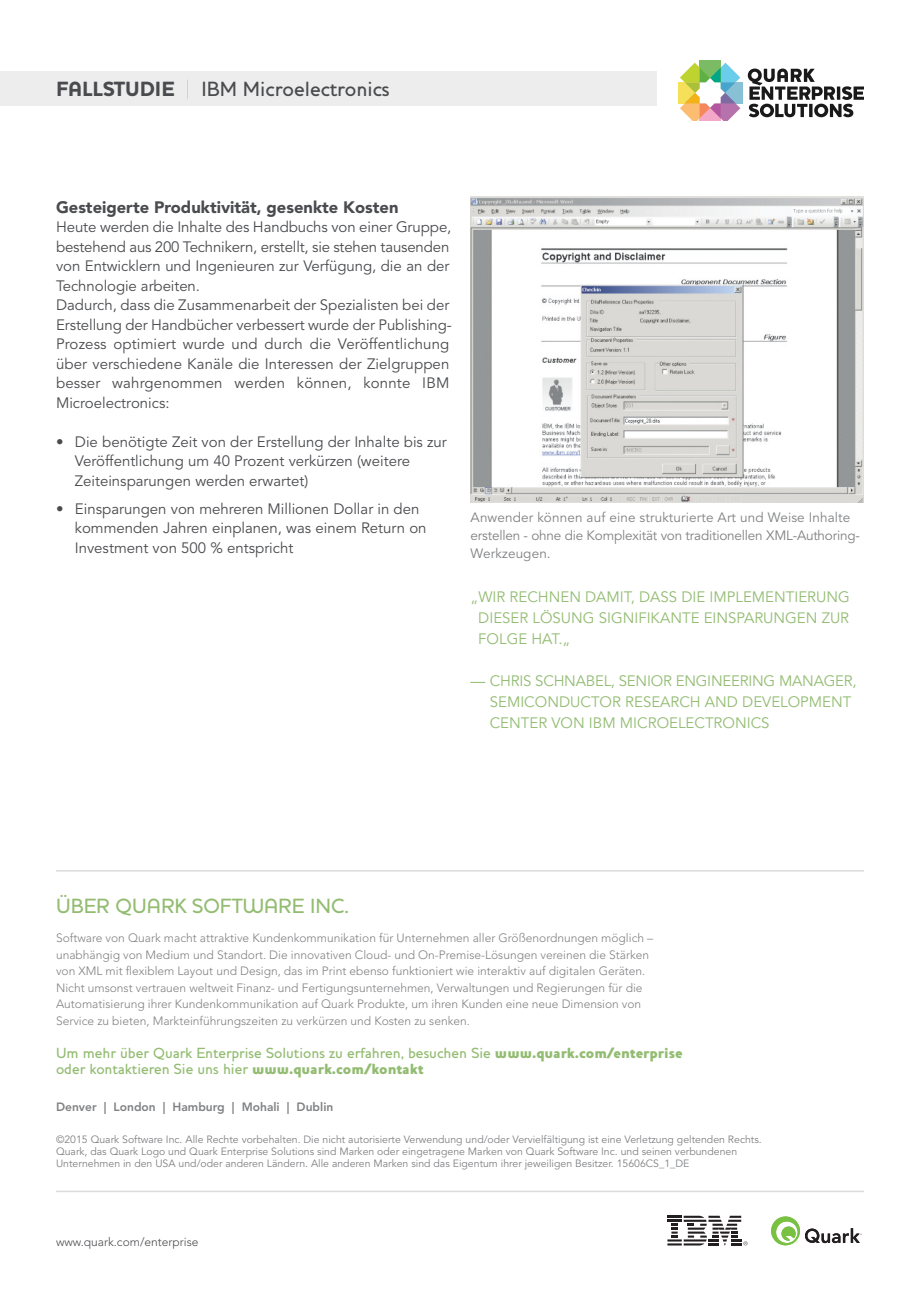
<style>
.page{position:relative;width:920px;height:1290px;background:#fff}
.page>*{position:absolute;margin:0;border:0;box-sizing:border-box;transform-origin:0 0}
.t1{font:500 21px "Houschka";color:#4a4b4e}
.t2{font:500 21px "Houschka";color:#93bc72}
.t3{font:900 16.5px "Avenir";color:#4a4b4e}
.t4{font:15px/19.5px "Avenir";color:#4a4b4e}
.t5{font:15px/21px "Avenir";color:#93bc72;text-align:justify}
.t6{font:500 15px/16.5px "Houschka";color:#93bc72}
.t7{font:13.5px/18px "Avenir";letter-spacing:-.01em;color:#808183}
.t8{font:300 12px/16.5px "Avenir";color:#808183}
.t9{font:800 12px "Avenir";color:#808183}
.t10{font:300 12px "Avenir";color:#4a4b4e}
.t11{font:10.5px/12px "Avenir";color:#808183}
.s1{font-weight:900}
.s2{font-weight:100}
.s3{font-weight:800}
</style>
<div class="page">
<div style="left:0;top:71px;width:657px;height:34px;background:#ededed"></div>
<div style="left:700px;top:61px;width:21px;height:32px;background:#7bbb63"></div>
<div style="left:710px;top:82px;width:32px;height:21px;background:#88c0d5"></div>
<div style="left:678px;top:82px;width:32px;height:21px;background:#f6e05a"></div>
<svg style="left:680px;top:63px;width:60px;height:57px"></svg>
<svg style="left:748px;top:69px;width:116px;height:48px"></svg>
<svg style="left:771px;top:1216px;width:91px;height:29px"></svg>
<svg style="left:667px;top:1216px;width:80px;height:29px"></svg>
<img style="left:471px;top:196px;width:393px;height:306px">
<hr style="left:56px;top:1191px;width:808px;height:1px;background:#dbdbdc">
<hr style="left:56px;top:870px;width:808px;height:1px;background:#dbdbdc">
<h1 class="t1" style="left:56px;top:77px;width:335px"><span class="s1">FALLSTUDIE</span> <span class="s2">|</span> IBM Microelectronics</h1>
<p class="t3" style="left:56px;top:193px;width:344px">Gesteigerte Produktivität, gesenkte Kosten</p>
<p class="t4" style="left:56px;top:218px;width:397px">Heute werden die Inhalte des Handbuchs von einer Gruppe, bestehend aus 200 Technikern, erstellt, sie stehen tausenden von Entwicklern und Ingenieuren zur Verfügung, die an der Technologie arbeiten.<br>Dadurch, dass die Zusammenarbeit der Spezialisten bei der Erstellung der Handbücher verbessert wurde der Publishing-Prozess optimiert wurde und durch die Veröffentlichung über verschiedene Kanäle die Interessen der Zielgruppen besser wahrgenommen werden können, konnte IBM Microelectronics:</p>
<p class="t4" style="left:75px;top:432px;width:374px;text-indent:-19px">• Die benötigte Zeit von der Erstellung der Inhalte bis zur<br>Veröffentlichung um 40 Prozent verkürzen (weitere<br>Zeiteinsparungen werden erwartet)</p>
<p class="t4" style="left:75px;top:499px;width:353px;text-indent:-19px">• Einsparungen von mehreren Millionen Dollar in den kommenden Jahren einplanen, was einem Return on<br>Investment von 500 % entspricht</p>
<p class="t7" style="left:471px;top:509px;width:391px">Anwender können auf eine strukturierte Art und Weise Inhalte erstellen - ohne die Komplexität von traditionellen XML-Authoring-<br>Werkzeugen.</p>
<p class="t5" style="left:478px;top:586px;width:373px;text-indent:-8px">„WIR RECHNEN DAMIT, DASS DIE IMPLEMENTIERUNG DIESER LöSUNG SIGNIFIKANTE EINSPARUNGEN ZUR FOLGE HAT.„</p>
<p class="t5" style="left:490px;top:670px;width:368px;text-align:left;text-indent:-19px">— CHRIS SCHNABEL, SENIOR ENGINEERING MANAGER,<br>SEMICONDUCTOR RESEARCH AND DEVELOPMENT<br>CENTER VON IBM MICROELECTRONICS</p>
<h1 class="t2" style="left:56px;top:894px;width:295px">ÜBER QUARK SOFTWARE INC.</h1>
<p class="t8" style="left:56px;top:930px;width:599px">Software von Quark macht attraktive Kundenkommunikation für Unternehmen aller Größenordnungen möglich – unabhängig von Medium und Standort. Die innovativen Cloud- und On-Premise-Lösungen vereinen die Stärken von XML mit flexiblem Layout und Design, das im Print ebenso funktioniert wie interaktiv auf digitalen Geräten.<br>Nicht umsonst vertrauen weltweit Finanz- und Fertigungsunternehmen, Verwaltungen und Regierungen für die Automatisierung ihrer Kundenkommunikation auf Quark Produkte, um ihren Kunden eine neue Dimension von Service zu bieten, Markteinführungszeiten zu verkürzen und Kosten zu senken.</p>
<p class="t6" style="left:56px;top:1044px;width:628px">Um mehr über Quark Enterprise Solutions zu erfahren, besuchen Sie <span class="s3">www.quark.com/enterprise </span>oder kontaktieren Sie uns hier <span class="s3">www.quark.com/kontakt</span></p>
<p class="t9" style="left:56px;top:1097px;width:279px">Denver | London | Hamburg | Mohali | Dublin</p>
<p class="t11" style="left:56px;top:1133px;width:707px">©2015 Quark Software Inc. Alle Rechte vorbehalten. Die nicht autorisierte Verwendung und/oder Vervielfältigung ist eine Verletzung geltenden Rechts.<br>Quark, das Quark Logo und Quark Enterprise Solutions sind Marken oder eingetragene Marken von Quark Software Inc. und seinen verbundenen<br>Unternehmen in den USA und/oder anderen Ländern. Alle anderen Marken sind das Eigentum ihrer jeweiligen Besitzer. 15606CS_1_DE</p>
<p class="t10" style="left:56px;top:1234px;width:144px">www.quark.com/enterprise</p>
</div>
